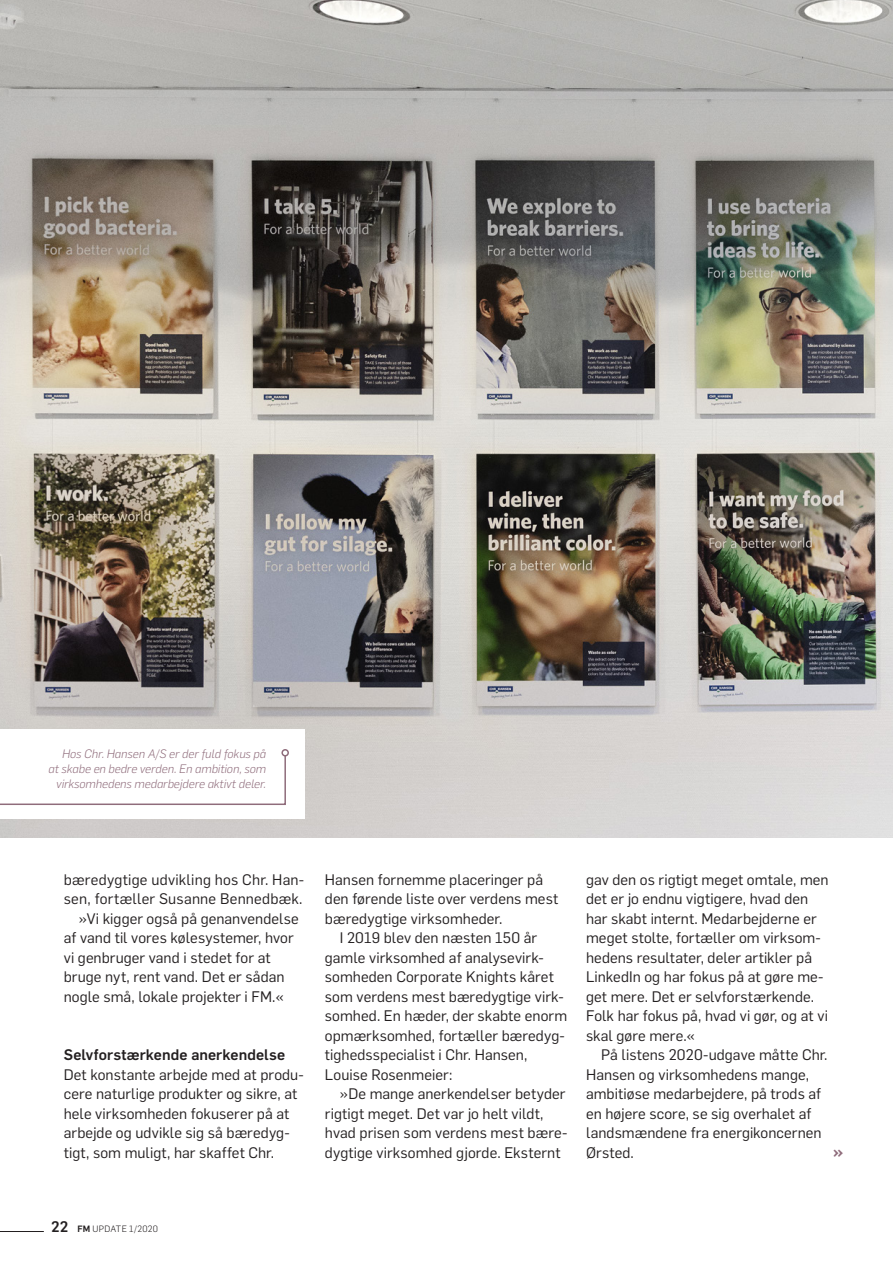
<style>
.page{position:relative;width:893px;height:1263px;background:#fff}
.page>*{position:absolute;margin:0;border:0;box-sizing:border-box;transform-origin:0 0}
.t1{font:500 18px "Flama";color:#8f6c7b}
.t2{font:15px/19.5px "Flama";letter-spacing:.005em;color:#231f20}
.t3{font:500 15px "Flama";letter-spacing:.005em;color:#231f20}
.t4{font:italic 300 12px/15px "Flama";color:#8f6c7b;text-align:right}
.t5{font:300 9px "Flama";letter-spacing:.03em;color:#231f20}
.s1{font-weight:500;font-size:15px}
.s2{font-weight:500}
</style>
<div class="page">
<hr style="left:0;top:1231px;width:44px;height:1px;background:#231f20">
<img style="left:0;top:0;width:893px;height:838px">
<div style="left:0;top:729px;width:304px;height:90px;background:#fff"></div>
<svg style="left:0;top:754px;width:287px;height:84px"></svg>
<div style="left:281px;top:749px;width:8px;height:7px;border:2px solid #8f6c7b;border-radius:50%"></div>
<p class="t4" style="left:48px;top:745px;width:219px">Hos Chr. Hansen A/S er der fuld fokus på<br>at skabe en bedre verden. En ambition, som virksomhedens medarbejdere aktivt deler.</p>
<p class="t2" style="left:64px;top:869px;width:242px">bæredygtige udvikling hos Chr. Han-</p>
<p class="t2" style="left:64px;top:888px;width:240px">sen, fortæller Susanne Bennedbæk.</p>
<p class="t2" style="left:79px;top:908px;width:222px">»Vi kigger også på genanvendelse</p>
<p class="t2" style="left:64px;top:927px;width:231px">af vand til vores kølesystemer, hvor</p>
<p class="t2" style="left:64px;top:947px;width:208px">vi genbruger vand i stedet for at</p>
<p class="t2" style="left:64px;top:966px;width:222px">bruge nyt, rent vand. Det er sådan</p>
<p class="t2" style="left:64px;top:986px;width:222px">nogle små, lokale projekter i FM.«</p>
<p class="t3" style="left:64px;top:1044px;width:223px">Selvforstærkende anerkendelse</p>
<p class="t2" style="left:64px;top:1064px;width:242px">Det konstante arbejde med at produ&shy;cere naturlige produkter og sikre, at hele virksomheden fokuserer på at arbejde og udvikle sig så bæredyg&shy;tigt, som muligt, har skaffet Chr.</p>
<p class="t2" style="left:325px;top:869px;width:235px">Hansen fornemme placeringer på den førende liste over verdens mest bæredygtige virksomheder.</p>
<p class="t2" style="left:325px;top:927px;width:244px;text-indent:15px">I 2019 blev den næsten 150 år gamle virksomhed af analysevirk&shy;somheden Corporate Knights kåret som verdens mest bæredygtige virk&shy;somhed. En hæder, der skabte enorm opmærksomhed, fortæller bæredyg&shy;tighedsspecialist i Chr. Hansen,<br>Louise Rosenmeier:</p>
<p class="t2" style="left:325px;top:1083px;width:244px;text-indent:15px">»De mange anerkendelser betyder rigtigt meget. Det var jo helt vildt, hvad prisen som verdens mest bære&shy;dygtige virksomhed gjorde. Eksternt</p>
<p class="t2" style="left:586px;top:869px;width:244px">gav den os rigtigt meget omtale, men det er jo endnu vigtigere, hvad den har skabt internt. Medarbejderne er meget stolte, fortæller om virksom&shy;hedens resultater, deler artikler på LinkedIn og har fokus på at gøre me&shy;get mere. Det er selvforstærkende.<br>Folk har fokus på, hvad vi gør, og at vi skal gøre mere.«</p>
<p class="t2" style="left:586px;top:1044px;width:243px;text-indent:15px">På listens 2020-udgave måtte Chr.<br>Hansen og virksomhedens mange, ambitiøse medarbejdere, på trods af en højere score, se sig overhalet af landsmændene fra energikoncernen<br>Ørsted.</p>
<p class="t1" style="left:833px;top:1139px;width:12px">»</p>
<p class="t5" style="left:51px;top:1222px;width:108px"><span class="s1">22</span> <span class="s2">FM</span> UPDATE 1/2020</p>
</div>
